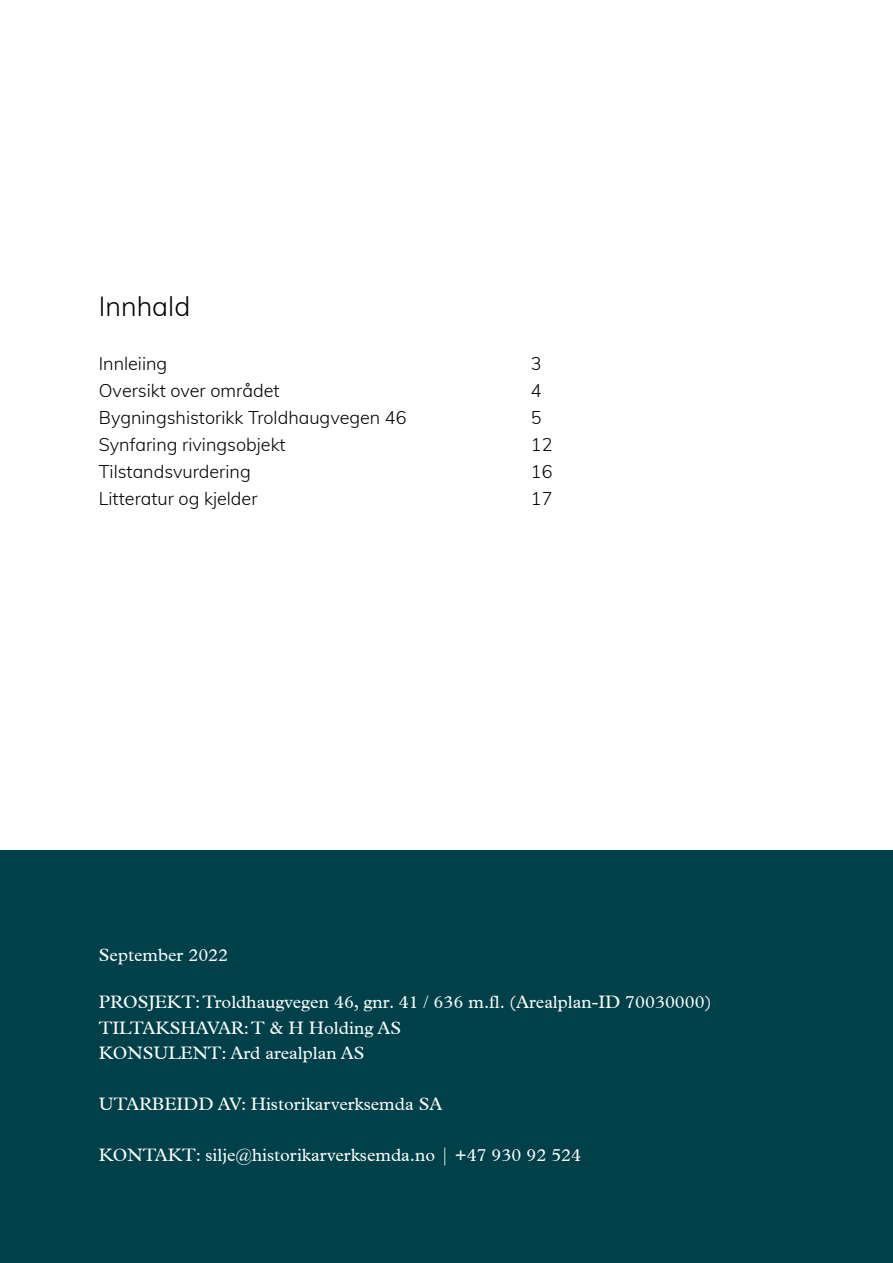
<style>
.page{position:relative;width:893px;height:1263px;background:#fff}
.page>*{position:absolute;margin:0;border:0;box-sizing:border-box;transform-origin:0 0}
.t1{font:300 27px "Muli";color:#000}
.t2{font:18px/25.5px "Plantin";color:#fff}
.t3{font:300 18px "Muli";color:#000}
</style>
<div class="page">
<div style="left:0;top:850px;width:893px;height:413px;background:#004049"></div>
<h1 class="t1" style="left:99px;top:287px;width:93px">Innhald</h1>
<p class="t3" style="left:99px;top:351px;width:70px">Innleiing</p>
<p class="t3" style="left:531px;top:351px;width:12px">3</p>
<p class="t3" style="left:99px;top:378px;width:182px">Oversikt over området</p>
<p class="t3" style="left:531px;top:378px;width:12px">4</p>
<p class="t3" style="left:99px;top:405px;width:309px">Bygningshistorikk Troldhaugvegen 46</p>
<p class="t3" style="left:531px;top:405px;width:12px">5</p>
<p class="t3" style="left:99px;top:432px;width:188px">Synfaring rivingsobjekt</p>
<p class="t3" style="left:531px;top:432px;width:23px">12</p>
<p class="t3" style="left:99px;top:459px;width:153px">Tilstandsvurdering</p>
<p class="t3" style="left:531px;top:459px;width:23px">16</p>
<p class="t3" style="left:99px;top:486px;width:160px">Litteratur og kjelder</p>
<p class="t3" style="left:531px;top:486px;width:23px">17</p>
<p class="t2" style="left:99px;top:943px;width:131px">September 2022</p>
<p class="t2" style="left:99px;top:990px;width:614px">PROSJEKT: Troldhaugvegen 46, gnr. 41 / 636 m.fl. (Arealplan-ID 70030000)<br>TILTAKSHAVAR: T &amp; H Holding AS<br>KONSULENT: Ard arealplan AS</p>
<p class="t2" style="left:99px;top:1092px;width:345px">UTARBEIDD AV: Historikarverksemda SA</p>
<p class="t2" style="left:99px;top:1143px;width:484px">KONTAKT: silje@historikarverksemda.no | +47 930 92 524</p>
</div>
